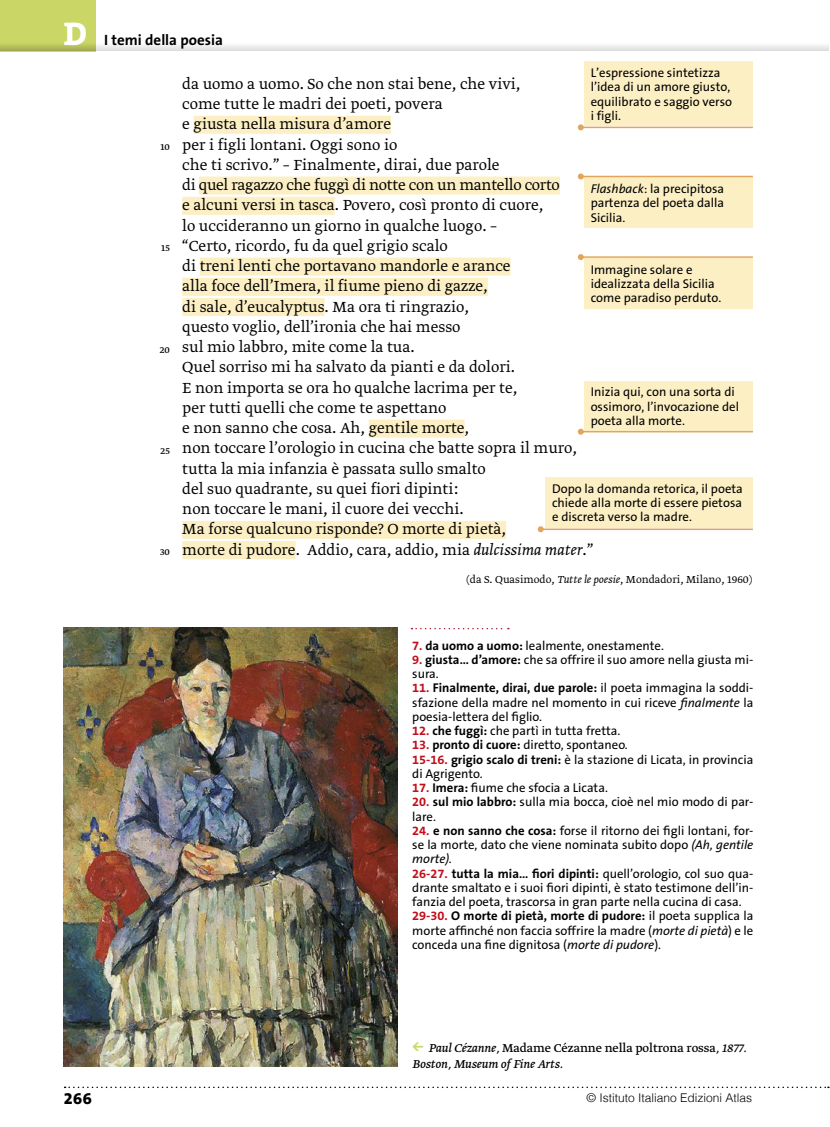
<style>
.page{position:relative;width:830px;height:1127px;background:#fff}
.page>*{position:absolute;margin:0;border:0;box-sizing:border-box;transform-origin:0 0}
.t1{font:300 17.25px/20.2px "Greta Text Pro";color:#000}
.t2{font:800 16.5px "The Sans B8";color:#000}
.t3{font:700 15px "The Sans B7";color:#000}
.t4{font:italic 13.5px/16.5px "Greta Text Pro";letter-spacing:-.005em;color:#000}
.t5{font:12.75px/14.2px "The Sans B5 Plain";color:#000}
.t6{font:300 12px "Greta Text Pro";color:#000}
.t7{font:300 12px "Helvetica";color:#000}
.t8{font:10.5px "Greta Text Pro";color:#000}
.s1{font-family:"The Serif B8";font-weight:800;font-size:33px;color:#fff}
.s2{font-style:italic}
.s3{font-family:"The Sans B7";font-weight:700;color:#c20e1a}
.s4{font-family:"The Sans B7";font-weight:700}
.s5{font-family:"DIN Pro";font-weight:900;font-style:normal;font-size:11.25px;color:#cad666}
.s6{font-style:normal}
</style>
<div class="page">
<div style="left:193px;top:116px;width:198px;height:18px;background:#fcefc4"></div>
<div style="left:199px;top:177px;width:360px;height:18px;background:#fcefc4"></div>
<div style="left:182px;top:197px;width:152px;height:18px;background:#fcefc4"></div>
<div style="left:200px;top:258px;width:310px;height:18px;background:#fcefc4"></div>
<div style="left:182px;top:278px;width:305px;height:18px;background:#fcefc4"></div>
<div style="left:182px;top:298px;width:142px;height:18px;background:#fcefc4"></div>
<div style="left:368px;top:420px;width:96px;height:18px;background:#fcefc4"></div>
<div style="left:182px;top:521px;width:324px;height:18px;background:#fcefc4"></div>
<div style="left:182px;top:541px;width:113px;height:18px;background:#fcefc4"></div>
<svg style="left:411px;top:628px;width:97px;height:1px"></svg>
<div style="left:584px;top:62px;width:168px;height:64px;background:#fcefc4"></div>
<hr style="left:580px;top:127px;width:172px;height:1px;background:#e2a55e">
<svg style="left:577px;top:124px;width:6px;height:6px"></svg>
<div style="left:545px;top:477px;width:207px;height:51px;background:#fcefc4"></div>
<hr style="left:540px;top:528px;width:212px;height:2px;background:#e2a55e">
<svg style="left:537px;top:526px;width:6px;height:6px"></svg>
<img style="left:64px;top:628px;width:334px;height:439px">
<div style="left:584px;top:178px;width:168px;height:50px;background:#fcefc4"></div>
<hr style="left:580px;top:176px;width:172px;height:1px;background:#e2a55e">
<svg style="left:577px;top:173px;width:6px;height:6px"></svg>
<div style="left:584px;top:258px;width:168px;height:51px;background:#fcefc4"></div>
<hr style="left:580px;top:256px;width:172px;height:2px;background:#e2a55e">
<svg style="left:577px;top:254px;width:6px;height:6px"></svg>
<div style="left:584px;top:381px;width:168px;height:50px;background:#fcefc4"></div>
<hr style="left:580px;top:431px;width:172px;height:1px;background:#e2a55e">
<svg style="left:577px;top:429px;width:6px;height:6px"></svg>
<svg style="left:65px;top:1086px;width:763px;height:2px"></svg>
<div style="left:96px;top:43px;width:732px;height:8px;background:#ececec"></div>
<div style="left:0;top:0;width:96px;height:51px;background:#cad666"></div>
<svg style="left:0;top:45px;width:96px;height:6px"></svg>
<p class="t3" style="left:64px;top:32px;width:160px"><span class="s1">D</span> I temi della poesia</p>
<p class="t8" style="left:160px;top:141px;width:11px">10</p>
<p class="t8" style="left:161px;top:242px;width:10px">15</p>
<p class="t8" style="left:160px;top:343px;width:12px">20</p>
<p class="t8" style="left:160px;top:444px;width:11px">25</p>
<p class="t8" style="left:160px;top:546px;width:11px">30</p>
<p class="t5" style="left:590px;top:66px;width:143px">L’espressione sintetizza l’idea di un amore giusto, equilibrato e saggio verso i figli.</p>
<p class="t1" style="left:182px;top:74px;width:412px">da uomo a uomo. So che non stai bene, che vivi,<br>come tutte le madri dei poeti, povera<br>e giusta nella misura d’amore<br>per i figli lontani. Oggi sono io<br>che ti scrivo.” – Finalmente, dirai, due parole<br>di quel ragazzo che fuggì di notte con un mantello corto<br>e alcuni versi in tasca. Povero, così pronto di cuore,<br>lo uccideranno un giorno in qualche luogo. –<br>“Certo, ricordo, fu da quel grigio scalo<br>di treni lenti che portavano mandorle e arance<br>alla foce dell’Imera, il fiume pieno di gazze,<br>di sale, d’eucalyptus. Ma ora ti ringrazio,<br>questo voglio, dell’ironia che hai messo<br>sul mio labbro, mite come la tua.<br>Quel sorriso mi ha salvato da pianti e da dolori.<br>E non importa se ora ho qualche lacrima per te,<br>per tutti quelli che come te aspettano<br>e non sanno che cosa. Ah, gentile morte,<br>non toccare l’orologio in cucina che batte sopra il muro, tutta la mia infanzia è passata sullo smalto<br>del suo quadrante, su quei fiori dipinti:<br>non toccare le mani, il cuore dei vecchi.<br>Ma forse qualcuno risponde? O morte di pietà,<br>morte di pudore. Addio, cara, addio, mia <span class="s2">dulcissima mater</span>.”</p>
<p class="t6" style="left:466px;top:572px;width:287px">(da S. Quasimodo, <span class="s2">Tutte le poesie</span>, Mondadori, Milano, 1960)</p>
<p class="t5" style="left:590px;top:182px;width:135px;text-align:justify"><span class="s2">Flashback</span>: la precipitosa partenza del poeta dalla Sicilia.</p>
<p class="t5" style="left:590px;top:263px;width:132px">Immagine solare e idealizzata della Sicilia come paradiso perduto.</p>
<p class="t5" style="left:590px;top:385px;width:150px">Inizia qui, con una sorta di ossimoro, l’invocazione del poeta alla morte.</p>
<p class="t5" style="left:552px;top:482px;width:192px;text-align:justify">Dopo la domanda retorica, il poeta chiede alla morte di essere pietosa e discreta verso la madre.</p>
<p class="t5" style="left:412px;top:639px;width:253px"><span class="s3">7.</span> <span class="s4">da uomo a uomo:</span> lealmente, onestamente.</p>
<p class="t5" style="left:412px;top:653px;width:342px"><span class="s3">9.</span> <span class="s4">giusta… d’amore:</span> che sa offrire il suo amore nella giusta mi&shy;sura.</p>
<p class="t5" style="left:412px;top:682px;width:342px;text-align:justify"><span class="s3">11.</span> <span class="s4">Finalmente, dirai, due parole:</span> il poeta immagina la soddi&shy;sfazione della madre nel momento in cui riceve <span class="s2">finalmente</span> la poesia-lettera del figlio.</p>
<p class="t5" style="left:412px;top:724px;width:209px"><span class="s3">12.</span> <span class="s4">che fuggì:</span> che partì in tutta fretta.</p>
<p class="t5" style="left:412px;top:739px;width:342px"><span class="s3">13.</span> <span class="s4">pronto di cuore:</span> diretto, spontaneo.<br><span class="s3">15-16.</span> <span class="s4">grigio scalo di treni:</span> è la stazione di Licata, in provincia di Agrigento.</p>
<p class="t5" style="left:412px;top:781px;width:197px"><span class="s3">17.</span> <span class="s4">Imera:</span> fiume che sfocia a Licata.</p>
<p class="t5" style="left:412px;top:796px;width:342px"><span class="s3">20.</span> <span class="s4">sul mio labbro:</span> sulla mia bocca, cioè nel mio modo di par&shy;lare.</p>
<p class="t5" style="left:412px;top:824px;width:342px"><span class="s3">24.</span> <span class="s4">e non sanno che cosa:</span> forse il ritorno dei figli lontani, for&shy;se la morte, dato che viene nominata subito dopo <span class="s2">(Ah, gentile morte).<br></span><span class="s3">26-27.</span> <span class="s4">tutta la mia… fiori dipinti:</span> quell’orologio, col suo qua&shy;drante smaltato e i suoi fiori dipinti, è stato testimone dell’in&shy;fanzia del poeta, trascorsa in gran parte nella cucina di casa.<br><span class="s3">29-30.</span> <span class="s4">O morte di pietà, morte di pudore:</span> il poeta supplica la morte affinché non faccia soffrire la madre (<span class="s2">morte di pietà</span>) e le conceda una fine dignitosa (<span class="s2">morte di pudore</span>).</p>
<p class="t4" style="left:412px;top:1040px;width:336px"><span class="s5">←</span> Paul Cézanne, <span class="s6">Madame Cézanne nella poltrona rossa</span>, 1877.<br>Boston, Museum of Fine Arts.</p>
<p class="t2" style="left:64px;top:1089px;width:29px">266</p>
<p class="t7" style="left:586px;top:1087px;width:167px">© Istituto Italiano Edizioni Atlas</p>
</div>
